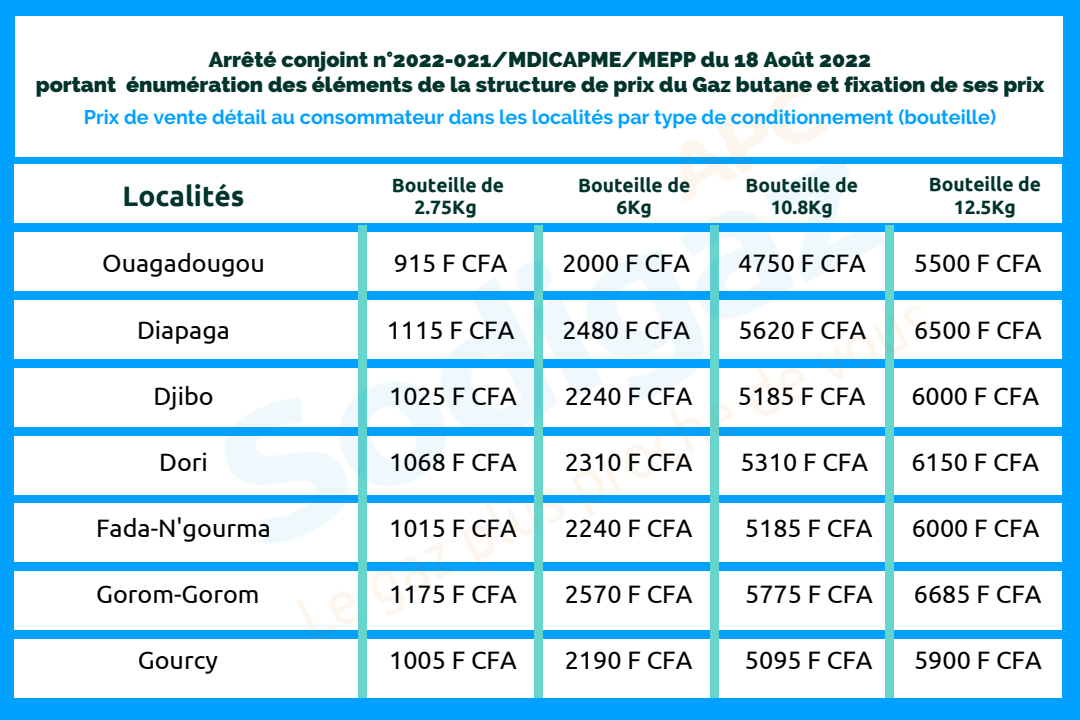
<style>
.page{position:relative;width:1080px;height:720px;background:#00a1ff}
.page>*{position:absolute;margin:0;border:0;box-sizing:border-box;transform-origin:0 0}
.t1{font:700 28.08px "Ubuntu";color:#02342b}
.t2{font:25.16px "Ubuntu";color:#000}
.t3{font:800 21.48px/25.2px "Raleway";color:#02342b;text-align:center}
.t4{font:700 19.76px "Raleway";color:#00a1ff}
.t5{font:700 19.28px/22.5px "Ubuntu";color:#02342b;text-align:center}
</style>
<div class="page">
<div style="left:15px;top:16px;width:1047px;height:141px;background:#fff"></div>
<div style="left:15px;top:165px;width:1047px;height:58px;background:#fff"></div>
<div style="left:15px;top:232px;width:1047px;height:59px;background:#fff"></div>
<div style="left:15px;top:300px;width:1047px;height:59px;background:#fff"></div>
<div style="left:15px;top:368px;width:1047px;height:58px;background:#fff"></div>
<div style="left:15px;top:436px;width:1047px;height:58px;background:#fff"></div>
<div style="left:15px;top:504px;width:1047px;height:58px;background:#fff"></div>
<div style="left:15px;top:571px;width:1047px;height:59px;background:#fff"></div>
<div style="left:15px;top:639px;width:1047px;height:58px;background:#fff"></div>
<div style="left:359px;top:225px;width:8px;height:473px;background:#66d5cc"></div>
<div style="left:534px;top:225px;width:8px;height:473px;background:#66d5cc"></div>
<div style="left:710px;top:225px;width:8px;height:473px;background:#66d5cc"></div>
<div style="left:886px;top:225px;width:8px;height:473px;background:#66d5cc"></div>
<img style="left:173px;top:85px;width:770px;height:570px">
<p class="t3" style="left:36px;top:47px;width:1010px">Arrêté conjoint n°2022-021/MDICAPME/MEPP du 18 Août 2022<br>portant énumération des éléments de la structure de prix du Gaz butane et fixation de ses prix</p>
<p class="t4" style="left:84px;top:105px;width:914px">Prix de vente détail au consommateur dans les localités par type de conditionnement (bouteille)</p>
<p class="t1" style="left:123px;top:179px;width:123px">Localités</p>
<p class="t5" style="left:929px;top:173px;width:114px">Bouteille de<br>12.5Kg</p>
<p class="t2" style="left:102px;top:249px;width:164px">Ouagadougou</p>
<p class="t2" style="left:394px;top:249px;width:115px">915 F CFA</p>
<p class="t2" style="left:562px;top:249px;width:129px">2000 F CFA</p>
<p class="t2" style="left:738px;top:249px;width:129px">4750 F CFA</p>
<p class="t2" style="left:914px;top:249px;width:129px">5500 F CFA</p>
<p class="t5" style="left:392px;top:173px;width:114px">Bouteille de<br>2.75Kg</p>
<p class="t5" style="left:578px;top:173px;width:114px">Bouteille de<br>6Kg</p>
<p class="t5" style="left:745px;top:173px;width:114px">Bouteille de<br>10.8Kg</p>
<p class="t2" style="left:137px;top:315px;width:95px">Diapaga</p>
<p class="t2" style="left:387px;top:315px;width:129px">1115 F CFA</p>
<p class="t2" style="left:562px;top:315px;width:129px">2480 F CFA</p>
<p class="t2" style="left:738px;top:315px;width:129px">5620 F CFA</p>
<p class="t2" style="left:914px;top:315px;width:129px">6500 F CFA</p>
<p class="t2" style="left:153px;top:381px;width:62px">Djibo</p>
<p class="t2" style="left:389px;top:381px;width:129px">1025 F CFA</p>
<p class="t2" style="left:565px;top:381px;width:129px">2240 F CFA</p>
<p class="t2" style="left:738px;top:381px;width:129px">5185 F CFA</p>
<p class="t2" style="left:911px;top:381px;width:129px">6000 F CFA</p>
<p class="t2" style="left:159px;top:447px;width:50px">Dori</p>
<p class="t2" style="left:389px;top:447px;width:129px">1068 F CFA</p>
<p class="t2" style="left:565px;top:447px;width:129px">2310 F CFA</p>
<p class="t2" style="left:740px;top:447px;width:129px">5310 F CFA</p>
<p class="t2" style="left:911px;top:447px;width:129px">6150 F CFA</p>
<p class="t2" style="left:96px;top:513px;width:176px">Fada-N'gourma</p>
<p class="t2" style="left:389px;top:513px;width:129px">1015 F CFA</p>
<p class="t2" style="left:565px;top:513px;width:129px">2240 F CFA</p>
<p class="t2" style="left:745px;top:513px;width:129px">5185 F CFA</p>
<p class="t2" style="left:911px;top:513px;width:129px">6000 F CFA</p>
<p class="t2" style="left:96px;top:579px;width:165px">Gorom-Gorom</p>
<p class="t2" style="left:389px;top:579px;width:129px">1175 F CFA</p>
<p class="t2" style="left:565px;top:579px;width:129px">2570 F CFA</p>
<p class="t2" style="left:745px;top:579px;width:129px">5775 F CFA</p>
<p class="t2" style="left:914px;top:579px;width:129px">6685 F CFA</p>
<p class="t2" style="left:138px;top:645px;width:82px">Gourcy</p>
<p class="t2" style="left:389px;top:645px;width:129px">1005 F CFA</p>
<p class="t2" style="left:565px;top:645px;width:129px">2190 F CFA</p>
<p class="t2" style="left:745px;top:645px;width:129px">5095 F CFA</p>
<p class="t2" style="left:914px;top:645px;width:129px">5900 F CFA</p>
</div>
